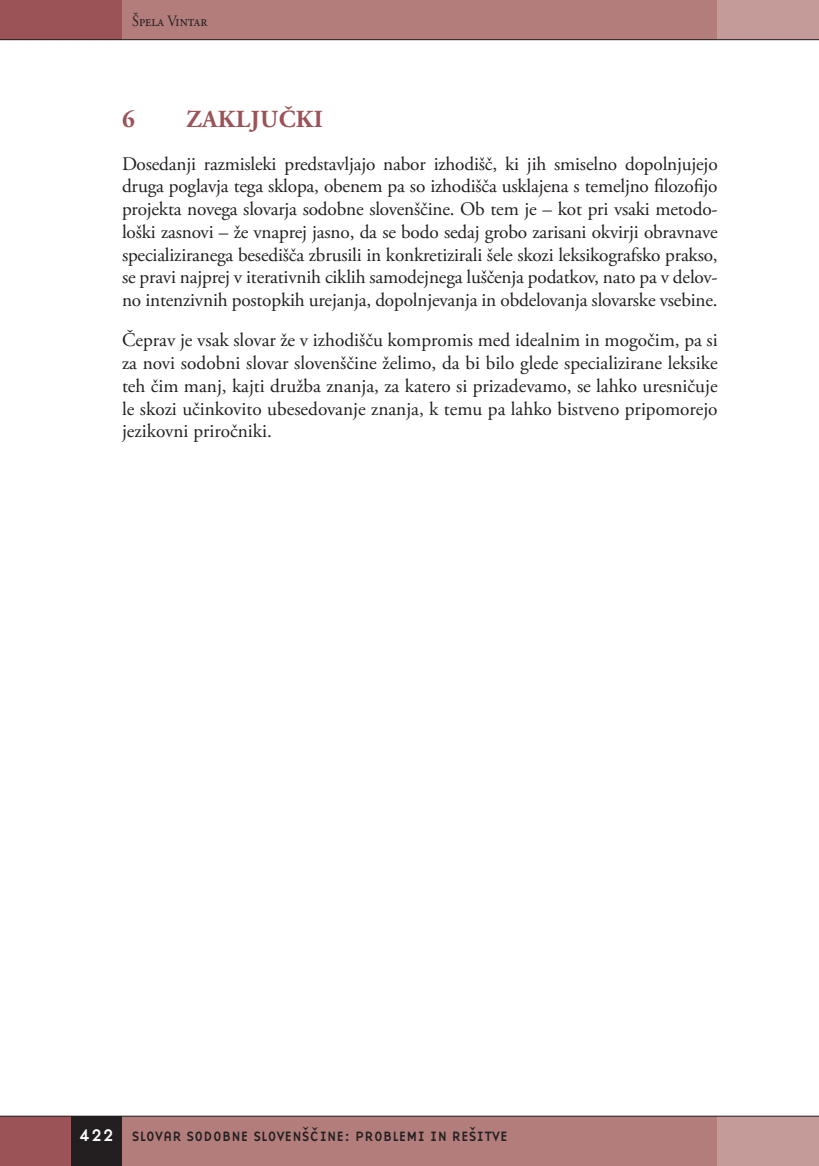
<style>
.page{position:relative;width:819px;height:1166px;background:#fff}
.page>*{position:absolute;margin:0;border:0;box-sizing:border-box;transform-origin:0 0}
.t1{font:700 24.5px "Adobe Garamond Pro";letter-spacing:.015em;color:#9b5358}
.t2{font:19.25px/22.8px "Adobe Garamond Pro";letter-spacing:-.02em;color:#231f20;text-align:justify}
.t3{font:15.75px "Adobe Garamond Pro";color:#231f20;scale:.9 1}
.t4{font:14px "Base Nine";color:#231f20}
.s1{font-size:17.5px;color:#fff}
</style>
<div class="page">
<div style="left:122px;top:0;width:596px;height:40px;background:#b37d7c"></div>
<div style="left:0;top:1116px;width:71px;height:50px;background:#9b5358"></div>
<div style="left:122px;top:1116px;width:620px;height:50px;background:#b37d7c"></div>
<div style="left:71px;top:1116px;width:51px;height:50px;background:#231f20"></div>
<div style="left:717px;top:1116px;width:101px;height:50px;background:#c59b99"></div>
<div style="left:717px;top:0;width:101px;height:40px;background:#c59b99"></div>
<div style="left:0;top:0;width:122px;height:40px;background:#9b5358"></div>
<hr style="left:0;top:39px;width:818px;height:1px;background:#231f20">
<hr style="left:0;top:1116px;width:818px;height:1px;background:#231f20">
<p class="t3" style="left:132px;top:11px;width:85px">Špela Vintar</p>
<p class="t1" style="left:122px;top:105px;width:14px">6</p>
<p class="t1" style="left:186px;top:105px;width:138px">ZAKLJUČKI</p>
<p class="t2" style="left:122px;top:153px;width:597px">Dosedanji razmisleki predstavljajo nabor izhodišč, ki jih smiselno dopolnjujejo druga poglavja tega sklopa, obenem pa so izhodišča usklajena s temeljno filozofijo projekta novega slovarja sodobne slovenščine. Ob tem je – kot pri vsaki metodo&shy;loški zasnovi – že vnaprej jasno, da se bodo sedaj grobo zarisani okvirji obravnave specializiranega besedišča zbrusili in konkretizirali šele skozi leksikografsko prakso, se pravi najprej v iterativnih ciklih samodejnega luščenja podatkov, nato pa v delov&shy;no intenzivnih postopkih urejanja, dopolnjevanja in obdelovanja slovarske vsebine.</p>
<p class="t2" style="left:122px;top:329px;width:597px">Čeprav je vsak slovar že v izhodišču kompromis med idealnim in mogočim, pa si za novi sodobni slovar slovenščine želimo, da bi bilo glede specializirane leksike teh čim manj, kajti družba znanja, za katero si prizadevamo, se lahko uresničuje le skozi učinkovito ubesedovanje znanja, k temu pa lahko bistveno pripomorejo jezikovni priročniki.</p>
<p class="t4" style="left:79px;top:1126px;width:430px"><span class="s1">422</span> SLOVAR SODOBNE SLOVENŠCˇINE: PROBLEMI IN REŠITVE</p>
</div>
